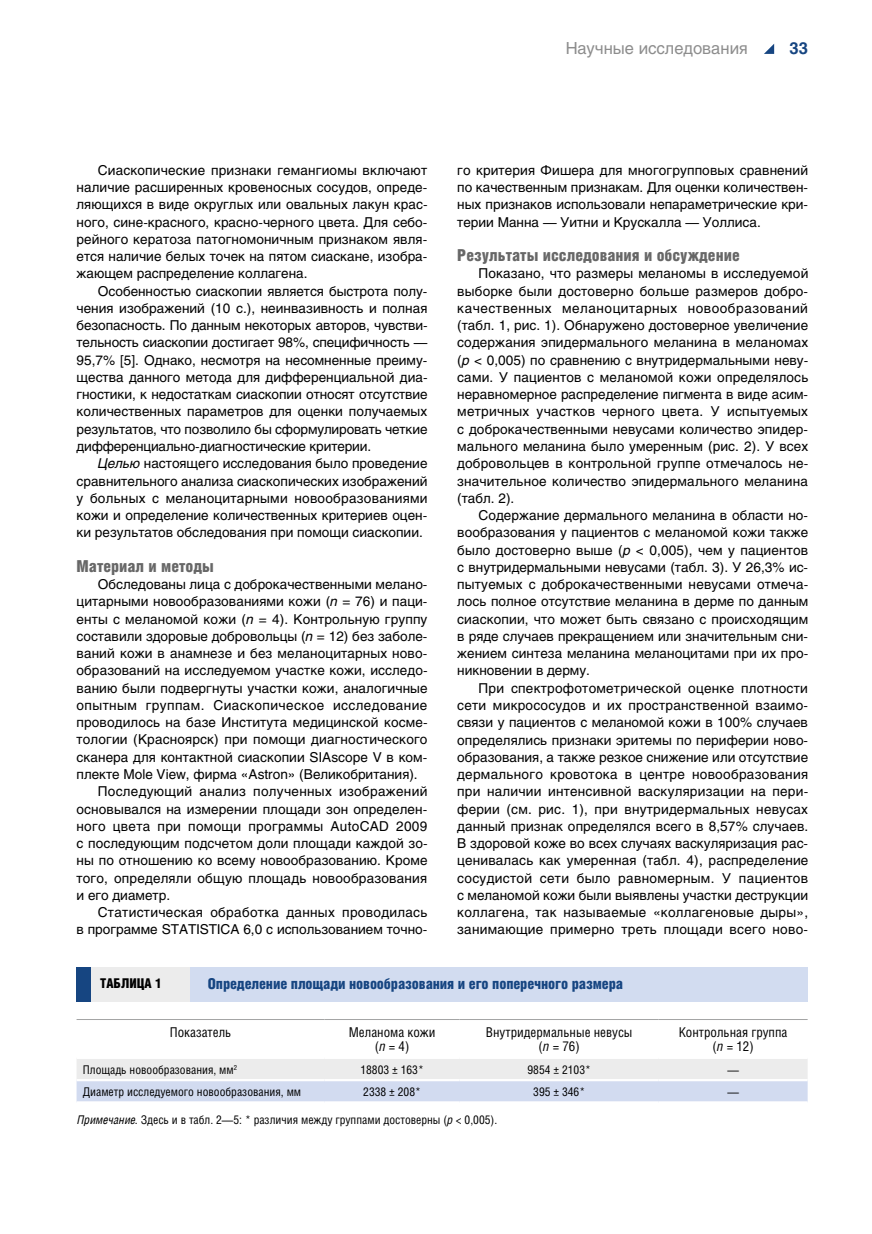
<style>
.page{position:relative;width:872px;height:1234px;background:#fff}
.page>*{position:absolute;margin:0;border:0;box-sizing:border-box;transform-origin:0 0}
.t1{font:16.5px "Helios Cond Black C";color:#676767}
.t2{font:16.5px "Helios C";color:#8d8d8d}
.t3{font:700 16.5px "Helios C";color:#164581}
.t4{font:15px "Helios Cond Black C";letter-spacing:-.01em;color:#164581}
.t5{font:13.5px/17.2px "Helios C";letter-spacing:.005em;color:#000;text-align:justify}
.t6{font:13.5px/14.9px "Helios Cond C";color:#000;text-align:center}
.t7{font:13.5px "Helios C";letter-spacing:.03em;color:#000}
.t8{font:13.5px "Helios Cond Black C";color:#000}
.t9{font:12px "Helios Cond C";color:#000}
.s1{font-style:italic}
.s2{font-family:"Helios Cond";font-style:italic}
</style>
<div class="page">
<svg style="left:764px;top:44px;width:10px;height:10px"></svg>
<svg style="left:77px;top:1059px;width:730px;height:41px;background:#e0e4ee"></svg>
<hr style="left:77px;top:1018px;width:247px;height:1px;background:#a3a4a4">
<hr style="left:324px;top:1018px;width:135px;height:1px;background:#a3a4a4">
<hr style="left:459px;top:1018px;width:199px;height:1px;background:#a3a4a4">
<hr style="left:658px;top:1018px;width:149px;height:1px;background:#a3a4a4">
<hr style="left:77px;top:1078px;width:247px;height:2px;background:#fff">
<hr style="left:324px;top:1078px;width:135px;height:2px;background:#fff">
<hr style="left:459px;top:1078px;width:199px;height:2px;background:#fff">
<hr style="left:658px;top:1078px;width:149px;height:2px;background:#fff">
<div style="left:77px;top:966px;width:731px;height:35px;background:#d2dcf0"></div>
<div style="left:77px;top:966px;width:113px;height:35px;background:#ececec"></div>
<div style="left:77px;top:966px;width:14px;height:35px;background:#164581"></div>
<p class="t2" style="left:565px;top:38px;width:184px">Научные исследования</p>
<p class="t3" style="left:789px;top:38px;width:20px">33</p>
<p class="t5" style="left:77px;top:161px;width:352px;text-indent:21px">Сиаскопические признаки гемангиомы включают наличие расширенных кровеносных сосудов, опреде&shy;ляющихся в виде округлых или овальных лакун крас&shy;ного, сине-красного, красно-черного цвета. Для себо&shy;рейного кератоза патогномоничным признаком явля&shy;ется наличие белых точек на пятом сиаскане, изобра&shy;жающем распределение коллагена.</p>
<p class="t5" style="left:77px;top:282px;width:352px;text-indent:21px">Особенностью сиаскопии является быстрота полу&shy;чения изображений (10 с.), неинвазивность и полная безопасность. По данным некоторых авторов, чувстви&shy;тельность сиаскопии достигает 98%, специфичность — 95,7% [5]. Однако, несмотря на несомненные преиму&shy;щества данного метода для дифференциальной диа&shy;гностики, к недостаткам сиаскопии относят отсутствие количественных параметров для оценки получаемых результатов, что позволило бы сформулировать четкие дифференциально-диагностические критерии.</p>
<p class="t5" style="left:77px;top:454px;width:352px;text-indent:21px"><span class="s1">Целью</span> настоящего исследования было проведение сравнительного анализа сиаскопических изображений у больных с меланоцитарными новообразованиями кожи и определение количественных критериев оцен&shy;ки результатов обследования при помощи сиаскопии.</p>
<p class="t1" style="left:77px;top:556px;width:139px">Материал и методы</p>
<p class="t5" style="left:98px;top:575px;width:331px">Обследованы лица с доброкачественными мелано-</p>
<p class="t5" style="left:77px;top:592px;width:352px">цитарными новообразованиями кожи (<span class="s1">n</span> = 76) и паци-</p>
<p class="t5" style="left:77px;top:610px;width:352px">енты с меланомой кожи (<span class="s1">n</span> = 4). Контрольную группу</p>
<p class="t5" style="left:77px;top:627px;width:352px">составили здоровые добровольцы (<span class="s1">n</span> = 12) без заболе-</p>
<p class="t5" style="left:77px;top:644px;width:352px">ваний кожи в анамнезе и без меланоцитарных ново-</p>
<p class="t5" style="left:77px;top:661px;width:352px">образований на исследуемом участке кожи, исследо-</p>
<p class="t5" style="left:77px;top:679px;width:352px">ванию были подвергнуты участки кожи, аналогичные</p>
<p class="t7" style="left:77px;top:697px;width:352px">опытным группам. Сиаскопическое исследование</p>
<p class="t5" style="left:77px;top:713px;width:352px">проводилось на базе Института медицинской косме-</p>
<p class="t5" style="left:77px;top:730px;width:352px">тологии (Красноярск) при помощи диагностического</p>
<p class="t5" style="left:77px;top:748px;width:352px">сканера для контактной сиаскопии SIAscope V в ком-</p>
<p class="t5" style="left:77px;top:765px;width:343px">плекте Mole View, фирма «Astron» (Великобритания).</p>
<p class="t5" style="left:98px;top:782px;width:331px">Последующий анализ полученных изображений</p>
<p class="t5" style="left:77px;top:799px;width:352px">основывался на измерении площади зон определен-</p>
<p class="t5" style="left:77px;top:817px;width:294px">ного цвета при помощи программы AutoCAD</p>
<p class="t5" style="left:77px;top:817px;width:352px;text-indent:320px">2009 с последующим подсчетом доли площади каждой зо&shy;ны по отношению ко всему новообразованию. Кроме того, определяли общую площадь новообразования и его диаметр.</p>
<p class="t5" style="left:77px;top:903px;width:352px;text-align:right">Статистическая обработка данных проводилась<br>в программе Statistica 6,0 c использованием точно-</p>
<p class="t5" style="left:457px;top:161px;width:352px">го критерия Фишера для многогрупповых сравнений по качественным признакам. Для оценки количествен&shy;ных признаков использовали непараметрические кри&shy;терии Манна — Уитни и Крускалла — Уоллиса.</p>
<p class="t1" style="left:457px;top:246px;width:284px">Результаты исследования и обсуждение</p>
<p class="t5" style="left:457px;top:265px;width:353px;text-indent:21px">Показано, что размеры меланомы в исследуемой выборке были достоверно больше размеров добро&shy;качественных меланоцитарных новообразований (табл. 1, рис. 1). Обнаружено достоверное увеличение содержания эпидермального меланина в меланомах (<span class="s1">р</span> &lt; 0,005) по сравнению с внутридермальными неву&shy;сами. У пациентов с меланомой кожи определялось неравномерное распределение пигмента в виде асим&shy;метричных участков черного цвета. У испытуемых с доброкачественными невусами количество эпидер&shy;мального меланина было умеренным (рис. 2). У всех добровольцев в контрольной группе отмечалось не&shy;значительное количество эпидермального меланина (табл. 2).</p>
<p class="t5" style="left:457px;top:506px;width:353px;text-indent:21px">Содержание дермального меланина в области но&shy;вообразования у пациентов с меланомой кожи также было достоверно выше (<span class="s1">р</span> &lt; 0,005), чем у пациентов с внутридермальными невусами (табл. 3). У 26,3% ис&shy;пытуемых с доброкачественными невусами отмеча&shy;лось полное отсутствие меланина в дерме по данным сиаскопии, что может быть связано с происходящим в ряде случаев прекращением или значительным сни&shy;жением синтеза меланина меланоцитами при их про&shy;никновении в дерму.</p>
<p class="t5" style="left:457px;top:679px;width:353px;text-indent:21px">При спектрофотометрической оценке плотности сети микрососудов и их пространственной взаимо&shy;связи у пациентов с меланомой кожи в 100% случаев определялись признаки эритемы по периферии ново&shy;образования, а также резкое снижение или отсутствие дермального кровотока в центре новообразования при наличии интенсивной васкуляризации на пери&shy;ферии (см. рис. 1), при внутридермальных невусах данный признак определялся всего в 8,57% случаев.<br>В здоровой коже во всех случаях васкуляризация рас&shy;ценивалась как умеренная (табл. 4), распределение сосудистой сети было равномерным. У пациентов с меланомой кожи были выявлены участки деструкции коллагена, так называемые «коллагеновые дыры», занимающие примерно треть площади всего ново-</p>
<p class="t8" style="left:100px;top:974px;width:63px">ТАБЛИЦА 1</p>
<p class="t4" style="left:208px;top:974px;width:416px">Определение площади новообразования и его поперечного размера</p>
<p class="t6" style="left:170px;top:1023px;width:63px">Показатель</p>
<p class="t6" style="left:349px;top:1023px;width:88px">Меланома кожи (<span class="s1">n</span> = 4)</p>
<p class="t6" style="left:486px;top:1023px;width:148px">Внутридермальные невусы (<span class="s1">n</span> = 76)</p>
<p class="t6" style="left:679px;top:1023px;width:110px">Контрольная группа (<span class="s1">n</span> = 12)</p>
<p class="t9" style="left:83px;top:1061px;width:156px">Площадь новообразования, мм<sup>2</sup></p>
<p class="t9" style="left:360px;top:1061px;width:65px">18803 ± 163*</p>
<p class="t9" style="left:527px;top:1061px;width:65px">9854 ± 2103*</p>
<p class="t9" style="left:727px;top:1061px;width:13px">—</p>
<p class="t9" style="left:83px;top:1084px;width:220px">Диаметр исследуемого новообразования, мм</p>
<p class="t9" style="left:363px;top:1084px;width:59px">2338 ± 208*</p>
<p class="t9" style="left:533px;top:1084px;width:53px">395 ± 346*</p>
<p class="t9" style="left:727px;top:1084px;width:13px">—</p>
<p class="t9" style="left:77px;top:1111px;width:422px"><span class="s2">Примечание</span>. Здесь и в табл. 2—5: * различия между группами достоверны (<span class="s1">р</span> &lt; 0,005).</p>
</div>
